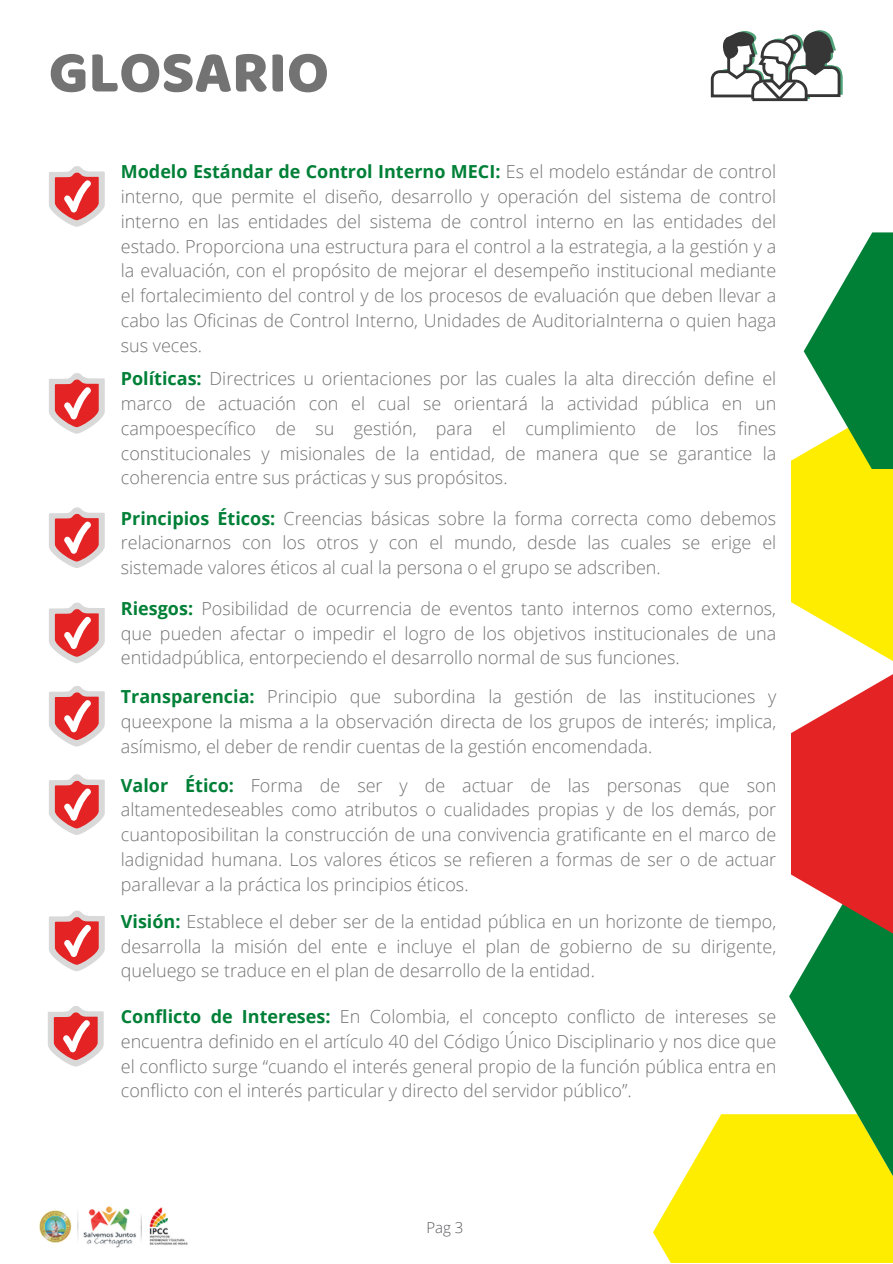
<style>
.page{position:relative;width:893px;height:1264px;background:#fff}
.page>*{position:absolute;margin:0;border:0;box-sizing:border-box;transform-origin:0 0}
.t1{font:60px "Baloo";color:#737373}
.t2{font:300 18px/24.8px "Open Sans";color:#737373;text-align:justify}
.t3{font:300 15px "Open Sans";color:#5a5a5e}
.s1{font-weight:700;color:#008037}
</style>
<div class="page">
<svg style="left:49px;top:166px;width:56px;height:61px"></svg>
<svg style="left:49px;top:373px;width:56px;height:61px"></svg>
<svg style="left:49px;top:507px;width:56px;height:61px"></svg>
<svg style="left:49px;top:602px;width:56px;height:61px"></svg>
<svg style="left:49px;top:686px;width:56px;height:60px"></svg>
<svg style="left:710px;top:30px;width:132px;height:72px"></svg>
<svg style="left:49px;top:774px;width:56px;height:61px"></svg>
<svg style="left:49px;top:910px;width:56px;height:61px"></svg>
<svg style="left:48px;top:1006px;width:56px;height:60px"></svg>
<svg style="left:653px;top:232px;width:239px;height:1030px"></svg>
<img style="left:39px;top:1206px;width:149px;height:42px">
<p class="t1" style="left:49px;top:35px;width:282px">GLOSARIO</p>
<p class="t2" style="left:121px;top:159px;width:656px"><span class="s1">Modelo Estándar de Control Interno MECI:</span> Es el modelo estándar de control interno, que permite el diseño, desarrollo y operación del sistema de control interno en las entidades del sistema de control interno en las entidades del estado. Proporciona una estructura para el control a la estrategia, a la gestión y a la evaluación, con el propósito de mejorar el desempeño institucional mediante el fortalecimiento del control y de los procesos de evaluación que deben llevar a cabo las Oficinas de Control Interno, Unidades de AuditoriaInterna o quien haga sus veces.</p>
<p class="t2" style="left:121px;top:366px;width:657px"><span class="s1">Políticas:</span> Directrices u orientaciones por las cuales la alta dirección define el marco de actuación con el cual se orientará la actividad pública en un campoespecífico de su gestión, para el cumplimiento de los fines constitucionales y misionales de la entidad, de manera que se garantice la coherencia entre sus prácticas y sus propósitos.</p>
<p class="t2" style="left:121px;top:505px;width:656px"><span class="s1">Principios Éticos:</span> Creencias básicas sobre la forma correcta como debemos relacionarnos con los otros y con el mundo, desde las cuales se erige el sistemade valores éticos al cual la persona o el grupo se adscriben.</p>
<p class="t2" style="left:121px;top:595px;width:656px"><span class="s1">Riesgos:</span> Posibilidad de ocurrencia de eventos tanto internos como externos, que pueden afectar o impedir el logro de los objetivos institucionales de una entidadpública, entorpeciendo el desarrollo normal de sus funciones.</p>
<p class="t2" style="left:121px;top:683px;width:657px"><span class="s1">Transparencia:</span> Principio que subordina la gestión de las instituciones y queexpone la misma a la observación directa de los grupos de interés; implica, asímismo, el deber de rendir cuentas de la gestión encomendada.</p>
<p class="t2" style="left:121px;top:772px;width:657px"><span class="s1">Valor Ético:</span> Forma de ser y de actuar de las personas que son altamentedeseables como atributos o cualidades propias y de los demás, por cuantoposibilitan la construcción de una convivencia gratificante en el marco de ladignidad humana. Los valores éticos se refieren a formas de ser o de actuar parallevar a la práctica los principios éticos.</p>
<p class="t2" style="left:121px;top:908px;width:656px"><span class="s1">Visión:</span> Establece el deber ser de la entidad pública en un horizonte de tiempo, desarrolla la misión del ente e incluye el plan de gobierno de su dirigente, queluego se traduce en el plan de desarrollo de la entidad.</p>
<p class="t2" style="left:121px;top:1003px;width:657px"><span class="s1">Conflicto de Intereses:</span> En Colombia, el concepto conflicto de intereses se encuentra definido en el artículo 40 del Código Único Disciplinario y nos dice que el conflicto surge “cuando el interés general propio de la función pública entra en conflicto con el interés particular y directo del servidor público”.</p>
<p class="t3" style="left:426px;top:1216px;width:38px">Pag 3</p>
</div>
